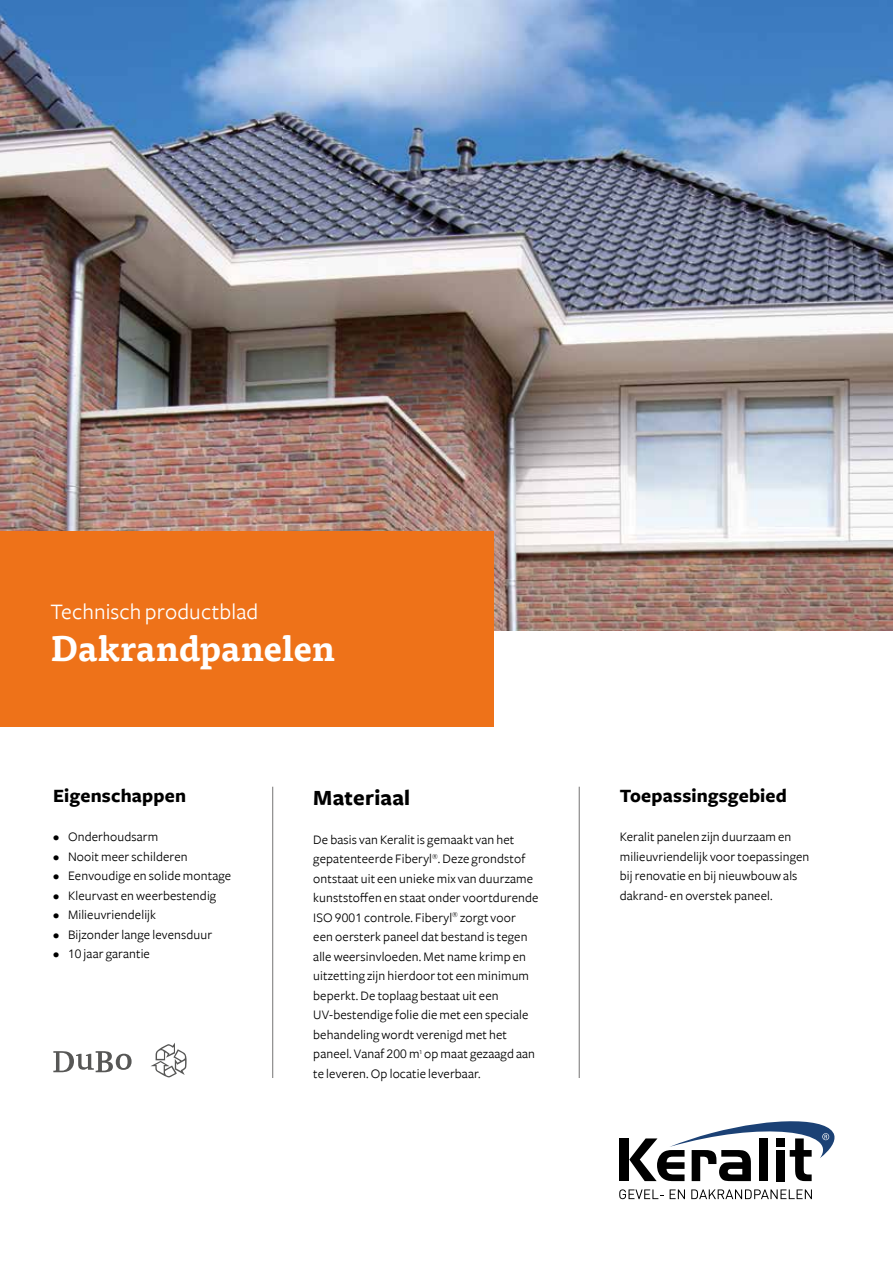
<style>
.page{position:relative;width:893px;height:1263px;background:#fff}
.page>*{position:absolute;margin:0;border:0;box-sizing:border-box;transform-origin:0 0}
.t1{font:700 35.25px "Tisa";letter-spacing:.005em;color:#fff}
.t2{font:22.95px "Freight Sans";letter-spacing:.005em;color:#fff}
.t3{font:700 22.5px "Freight Sans";letter-spacing:.01em;color:#000}
.t4{font:700 19.5px "Freight Sans";letter-spacing:.01em;color:#000}
.t5{font:13.5px/19.5px "Freight Sans";letter-spacing:.01em;color:#000}
.s1{font-family:"Avenir";font-size:12px}
</style>
<div class="page">
<img style="left:0;top:0;width:893px;height:630px">
<svg style="left:53px;top:1051px;width:79px;height:21px"></svg>
<svg style="left:150px;top:1043px;width:37px;height:34px"></svg>
<div style="left:620px;top:1138px;width:9px;height:43px;background:#000"></div>
<svg style="left:629px;top:1121px;width:206px;height:60px"></svg>
<svg style="left:619px;top:1189px;width:45px;height:10px"></svg>
<svg style="left:670px;top:1189px;width:15px;height:10px"></svg>
<svg style="left:691px;top:1189px;width:121px;height:10px"></svg>
<hr style="left:272px;top:787px;width:1px;height:291px;background:#747373">
<hr style="left:579px;top:787px;width:1px;height:291px;background:#747373">
<div style="left:0;top:531px;width:16px;height:196px;background:#ee7219"></div>
<div style="left:13px;top:531px;width:480px;height:196px;background:#ee7219"></div>
<h2 class="t2" style="left:50px;top:599px;width:209px">Technisch productblad</h2>
<h1 class="t1" style="left:50px;top:620px;width:286px">Dakrandpanelen</h1>
<h3 class="t4" style="left:53px;top:785px;width:134px">Eigenschappen</h3>
<p class="t5" style="left:53px;top:827px;width:107px">• Onderhoudsarm</p>
<p class="t5" style="left:53px;top:847px;width:136px">• Nooit meer schilderen</p>
<p class="t5" style="left:53px;top:866px;width:180px">• Eenvoudige en solide montage</p>
<p class="t5" style="left:53px;top:886px;width:165px">• Kleurvast en weerbestendig</p>
<p class="t5" style="left:53px;top:905px;width:104px">• Milieuvriendelijk</p>
<p class="t5" style="left:53px;top:925px;width:161px">• Bijzonder lange levensduur</p>
<p class="t5" style="left:53px;top:944px;width:98px">• <span class="s1">10</span> jaar garantie</p>
<h3 class="t3" style="left:313px;top:785px;width:98px">Materiaal</h3>
<p class="t5" style="left:313px;top:830px;width:227px">De basis van Keralit is gemaakt van het gepatenteerde Fiberyl<sup>®</sup>. Deze grondstof ontstaat uit een unieke mix van duurzame kunststoffen en staat onder voortdurende ISO <span class="s1">9001</span> controle. Fiberyl<sup>®</sup> zorgt voor een oersterk paneel dat bestand is tegen alle weersinvloeden. Met name krimp en uitzetting zijn hierdoor tot een minimum beperkt. De toplaag bestaat uit een UV-bestendige folie die met een speciale behandeling wordt verenigd met het paneel. Vanaf <span class="s1">200</span> m<sup>1</sup> op maat gezaagd aan te leveren. Op locatie leverbaar.</p>
<h3 class="t4" style="left:620px;top:785px;width:169px">Toepassingsgebied</h3>
<p class="t5" style="left:620px;top:827px;width:191px">Keralit panelen zijn duurzaam en milieuvriendelijk voor toepassingen bij renovatie en bij nieuwbouw als dakrand- en overstek paneel.</p>
</div>
